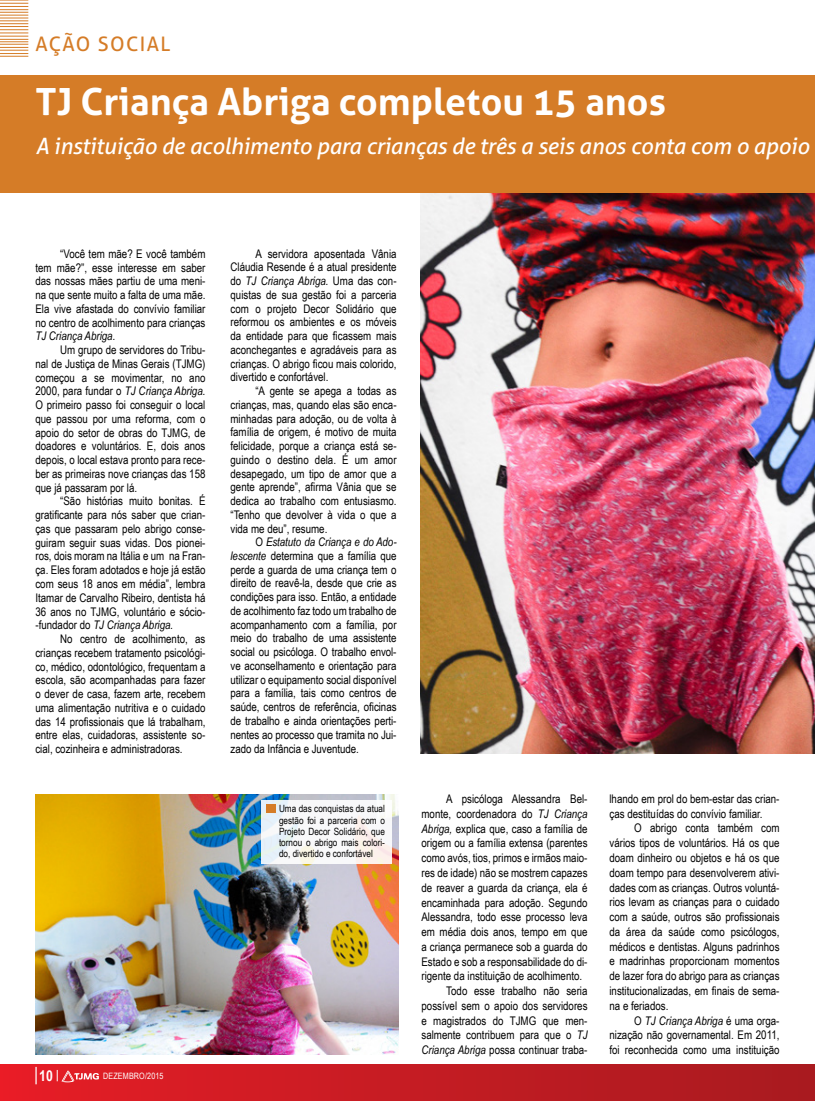
<style>
.page{position:relative;width:815px;height:1101px;background:#fff}
.page>*{position:absolute;margin:0;border:0;box-sizing:border-box;transform-origin:0 0}
.t1{font:700 37.5px "Aller";color:#fff}
.t2{font:italic 22.5px "Aller";letter-spacing:-.01em;color:#fff}
.t3{font:20px "Aller";letter-spacing:.07em;color:#d57c27}
.t4{font:700 15px "Arial Narrow";color:#fff}
.t5{font:11.88px/13.8px "Arial Narrow";color:#000;text-align:justify}
.t6{font:italic 11.88px "Arial Narrow";color:#000}
.t7{font:10px/11.2px "Arial Narrow";color:#000;text-align:justify}
.t8{font:8.75px "Arial Narrow";letter-spacing:.02em;color:#fff}
.s1{font-style:italic}
</style>
<div class="page">
<img style="left:421px;top:192px;width:394px;height:561px">
<img style="left:35px;top:794px;width:364px;height:260px">
<div style="left:0;top:75px;width:815px;height:117px;background:#d57c27"></div>
<svg style="left:261px;top:800px;width:131px;height:64px"></svg>
<div style="left:267px;top:804px;width:9px;height:8px;background:#d57c27"></div>
<div style="left:0;top:1064px;width:815px;height:36px;background:linear-gradient(to right,#e61d27,#a71a1f)"></div>
<svg style="left:35px;top:1066px;width:2px;height:18px"></svg>
<svg style="left:57px;top:1069px;width:42px;height:13px"></svg>
<svg style="left:0;top:0;width:28px;height:57px"></svg>
<h3 class="t3" style="left:35px;top:32px;width:137px">AÇÃO SOCIAL</h3>
<h1 class="t1" style="left:35px;top:79px;width:632px">TJ Criança Abriga completou 15 anos</h1>
<h2 class="t2" style="left:35px;top:132px;width:775px">A instituição de acolhimento para crianças de três a seis anos conta com o apoio</h2>
<p class="t5" style="left:35px;top:246px;width:172px;text-indent:25px">“Você tem mãe? E você também tem mãe?”, esse interesse em saber das nossas mães partiu de uma meni&shy;na que sente muito a falta de uma mãe.<br>Ela vive afastada do convívio familiar no centro de acolhimento para crianças</p>
<p class="t6" style="left:35px;top:328px;width:81px">TJ Criança Abriga.</p>
<p class="t5" style="left:35px;top:342px;width:172px;text-indent:25px">Um grupo de servidores do Tribu&shy;nal de Justiça de Minas Gerais (TJMG) começou a se movimentar, no ano 2000, para fundar o <span class="s1">TJ Criança Abriga.<br></span>O primeiro passo foi conseguir o local que passou por uma reforma, com o apoio do setor de obras do TJMG, de doadores e voluntários. E, dois anos depois, o local estava pronto para rece&shy;ber as primeiras nove crianças das 158 que já passaram por lá.</p>
<p class="t5" style="left:35px;top:494px;width:172px;text-indent:25px">“São histórias muito bonitas. É gratificante para nós saber que crian&shy;ças que passaram pelo abrigo conse&shy;guiram seguir suas vidas. Dos pionei&shy;ros, dois moram na Itália e um na Fran&shy;ça. Eles foram adotados e hoje já estão com seus 18 anos em média”, lembra Itamar de Carvalho Ribeiro, dentista há 36 anos no TJMG, voluntário e sócio--fundador do <span class="s1">TJ Criança Abriga.</span></p>
<p class="t5" style="left:35px;top:631px;width:172px;text-indent:25px">No centro de acolhimento, as crianças recebem tratamento psicológi&shy;co, médico, odontológico, frequentam a escola, são acompanhadas para fazer o dever de casa, fazem arte, recebem uma alimentação nutritiva e o cuidado das 14 profissionais que lá trabalham, entre elas, cuidadoras, assistente so&shy;cial, cozinheira e administradoras.</p>
<p class="t4" style="left:39px;top:1063px;width:15px">10</p>
<p class="t8" style="left:103px;top:1069px;width:62px">DEZEMBRO/2015</p>
<p class="t5" style="left:231px;top:246px;width:168px;text-indent:25px">A servidora aposentada Vânia Cláudia Resende é a atual presidente do <span class="s1">TJ Criança Abriga.</span> Uma das con&shy;quistas de sua gestão foi a parceria com o projeto Decor Solidário que reformou os ambientes e os móveis da entidade para que ficassem mais aconchegantes e agradáveis para as crianças. O abrigo ficou mais colorido, divertido e confortável.</p>
<p class="t5" style="left:231px;top:383px;width:168px;text-indent:25px">“A gente se apega a todas as crianças, mas, quando elas são enca&shy;minhadas para adoção, ou de volta à família de origem, é motivo de muita felicidade, porque a criança está se&shy;guindo o destino dela. É um amor desapegado, um tipo de amor que a gente aprende”, afirma Vânia que se dedica ao trabalho com entusiasmo. “Tenho que devolver à vida o que a vida me deu”, resume.</p>
<p class="t5" style="left:231px;top:534px;width:168px;text-indent:25px">O <span class="s1">Estatuto da Criança e do Ado&shy;lescente</span> determina que a família que perde a guarda de uma criança tem o direito de reavê-la, desde que crie as condições para isso. Então, a entidade de acolhimento faz todo um trabalho de acompanhamento com a família, por meio do trabalho de uma assistente social ou psicóloga. O trabalho envol&shy;ve aconselhamento e orientação para utilizar o equipamento social disponível para a família, tais como centros de saúde, centros de referência, oficinas de trabalho e ainda orientações perti&shy;nentes ao processo que tramita no Jui&shy;zado da Infância e Juventude.</p>
<p class="t7" style="left:279px;top:802px;width:107px">Uma das conquistas da atual gestão foi a parceria com o Projeto Decor Solidário, que tornou o abrigo mais colori&shy;do, divertido e confortável</p>
<p class="t5" style="left:446px;top:791px;width:143px">A psicóloga Alessandra Bel-</p>
<p class="t5" style="left:421px;top:806px;width:168px">monte, coordenadora do <span class="s1">TJ Criança</span></p>
<p class="t5" style="left:421px;top:821px;width:168px"><span class="s1">Abriga,</span> explica que, caso a família de</p>
<p class="t5" style="left:421px;top:835px;width:168px">origem ou a família extensa (parentes</p>
<p class="t5" style="left:421px;top:850px;width:168px">como avós, tios, primos e irmãos maio-</p>
<p class="t5" style="left:421px;top:865px;width:168px">res de idade) não se mostrem capazes</p>
<p class="t5" style="left:421px;top:880px;width:168px">de reaver a guarda da criança, ela é</p>
<p class="t5" style="left:421px;top:894px;width:168px">encaminhada para adoção. Segundo</p>
<p class="t5" style="left:421px;top:909px;width:168px">Alessandra, todo esse processo leva</p>
<p class="t5" style="left:421px;top:924px;width:168px">em média dois anos, tempo em que</p>
<p class="t5" style="left:421px;top:939px;width:168px">a criança permanece sob a guarda do</p>
<p class="t5" style="left:421px;top:953px;width:168px">Estado e sob a responsabilidade do di-</p>
<p class="t5" style="left:421px;top:968px;width:162px">rigente da instituição de acolhimento.</p>
<p class="t5" style="left:446px;top:983px;width:143px">Todo esse trabalho não seria</p>
<p class="t5" style="left:421px;top:998px;width:168px">possível sem o apoio dos servidores</p>
<p class="t5" style="left:421px;top:1012px;width:168px">e magistrados do TJMG que men-</p>
<p class="t5" style="left:421px;top:1027px;width:168px">salmente contribuem para que o <span class="s1">TJ</span></p>
<p class="t5" style="left:421px;top:1042px;width:168px"><span class="s1">Criança Abriga</span> possa continuar traba-</p>
<p class="t5" style="left:609px;top:790px;width:172px;line-height:14.8px">lhando em prol do bem-estar das crian&shy;ças destituídas do convívio familiar.</p>
<p class="t5" style="left:609px;top:820px;width:172px;line-height:14.8px;text-indent:25px">O abrigo conta também com vários tipos de voluntários. Há os que doam dinheiro ou objetos e há os que doam tempo para desenvolverem ativi&shy;dades com as crianças. Outros voluntá&shy;rios levam as crianças para o cuidado com a saúde, outros são profissionais da área da saúde como psicólogos, médicos e dentistas. Alguns padrinhos e madrinhas proporcionam momentos de lazer fora do abrigo para as crianças institucionalizadas, em finais de sema&shy;na e feriados.</p>
<p class="t5" style="left:609px;top:1012px;width:172px;line-height:14.8px;text-indent:25px">O <span class="s1">TJ Criança Abriga</span> é uma orga&shy;nização não governamental. Em 2011, foi reconhecida como uma instituição</p>
</div>
